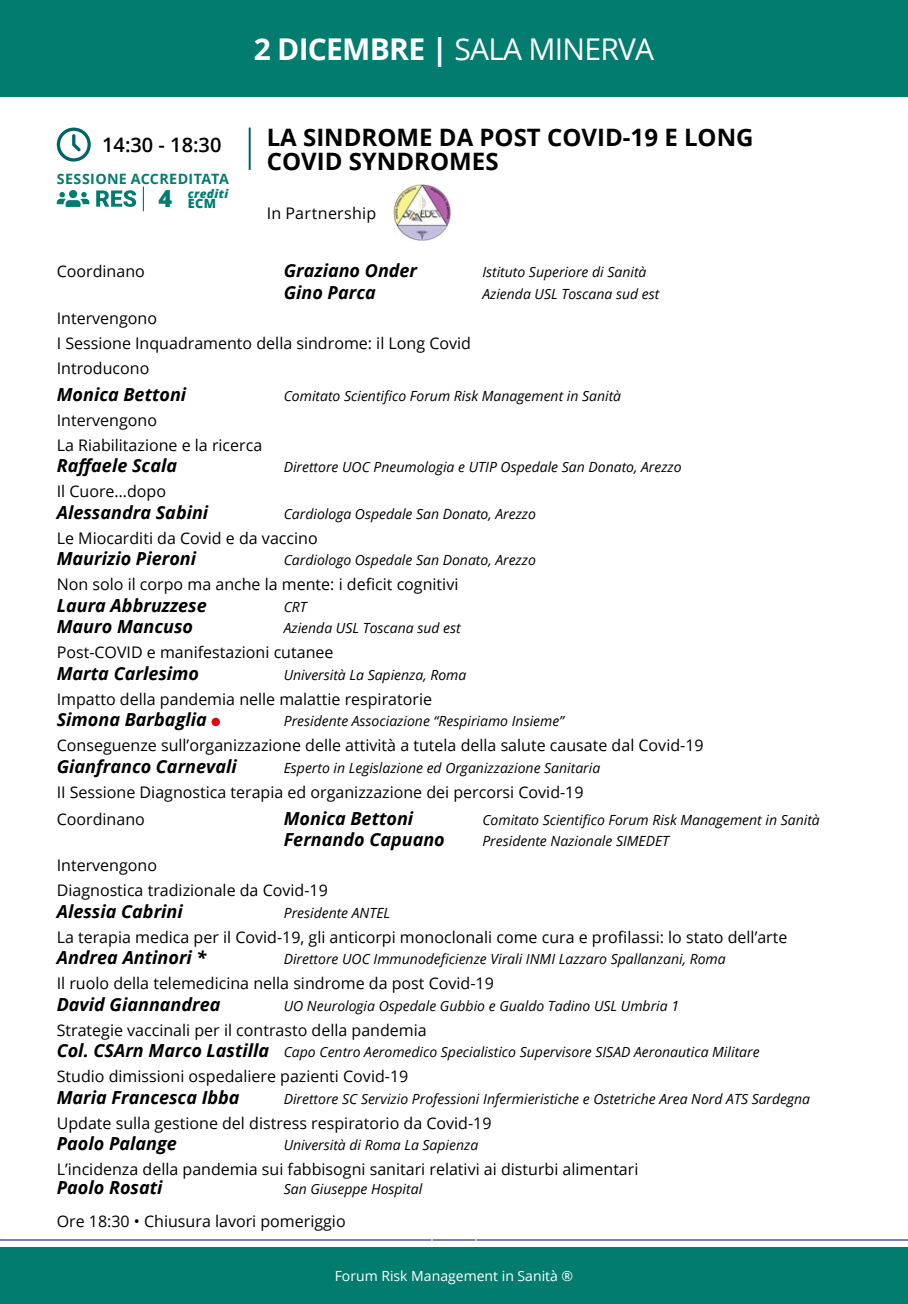
<style>
.page{position:relative;width:908px;height:1304px;background:#fff}
.page>*{position:absolute;margin:0;border:0;box-sizing:border-box;transform-origin:0 0}
.t1{font:30px "Open Sans";letter-spacing:-.025em;color:#fff}
.t2{font:700 24px/24px "Open Sans";color:#000}
.t3{font:600 20px "Open Sans";color:#000}
.t4{font:italic 700 18px "Open Sans";color:#000}
.t5{font:16px/24.8px "Open Sans";color:#000}
.t6{font:700 14.2px "Open Sans";letter-spacing:.025em;color:#027c6f}
.t7{font:italic 14px "Open Sans";color:#000}
.t8{font:14px "Open Sans";color:#fff}
.t9{font:800 12.8px "Open Sans";color:#027c6f}
.t10{font:italic 800 11.8px "Open Sans";letter-spacing:.035em;color:#027c6f}
.s1{font-weight:700}
.s2{font-size:23.6px}
.s3{font-weight:700;font-size:18px}
</style>
<div class="page">
<div style="left:0;top:1247px;width:907px;height:57px;background:#027c6f"></div>
<div style="left:0;top:0;width:907px;height:96px;background:#027c6f"></div>
<hr style="left:0;top:1239px;width:907px;height:2px;background:#857cae">
<svg style="left:57px;top:128px;width:34px;height:34px"></svg>
<hr style="left:248px;top:128px;width:2px;height:42px;background:#006367">
<div style="left:211px;top:718px;width:9px;height:8px;background:#e30613;border-radius:50%"></div>
<img style="left:393px;top:184px;width:57px;height:57px">
<svg style="left:57px;top:187px;width:87px;height:24px"></svg>
<h1 class="t1" style="left:254px;top:28px;width:402px"><span class="s1">2 DICEMBRE |</span> SALA MINERVA</h1>
<p class="t3" style="left:102px;top:131px;width:121px">14:30 - 18:30</p>
<h2 class="t2" style="left:266px;top:125px;width:488px">LA SINDROME DA POST COVID-19 E LONG<br>COVID SYNDROMES</h2>
<p class="t6" style="left:57px;top:169px;width:173px">SESSIONE ACCREDITATA</p>
<p class="t10" style="left:188px;top:184px;width:42px">crediti</p>
<p class="t9" style="left:158px;top:194px;width:59px"><span class="s2">4</span> ECM</p>
<p class="t5" style="left:267px;top:200px;width:111px">In Partnership</p>
<p class="t5" style="left:57px;top:259px;width:90px">Coordinano</p>
<p class="t4" style="left:283px;top:258px;width:135px">Graziano Onder</p>
<p class="t7" style="left:482px;top:263px;width:165px">Istituto Superiore di Sanità</p>
<p class="t4" style="left:283px;top:280px;width:93px">Gino Parca</p>
<p class="t7" style="left:482px;top:284px;width:178px">Azienda USL Toscana sud est</p>
<p class="t5" style="left:57px;top:305px;width:415px">Intervengono<br>I Sessione Inquadramento della sindrome: il Long Covid<br>Introducono</p>
<p class="t4" style="left:57px;top:382px;width:131px">Monica Bettoni</p>
<p class="t7" style="left:283px;top:386px;width:339px">Comitato Scientifico Forum Risk Management in Sanità</p>
<p class="t5" style="left:57px;top:407px;width:207px">Intervengono<br>La Riabilitazione e la ricerca</p>
<p class="t4" style="left:57px;top:453px;width:122px">Raffaele Scala</p>
<p class="t7" style="left:283px;top:458px;width:399px">Direttore UOC Pneumologia e UTIP Ospedale San Donato, Arezzo</p>
<p class="t5" style="left:57px;top:478px;width:111px">Il Cuore…dopo</p>
<p class="t4" style="left:57px;top:499px;width:153px">Alessandra Sabini</p>
<p class="t7" style="left:283px;top:504px;width:253px">Cardiologa Ospedale San Donato, Arezzo</p>
<p class="t5" style="left:57px;top:525px;width:262px">Le Miocarditi da Covid e da vaccino</p>
<p class="t4" style="left:57px;top:546px;width:141px">Maurizio Pieroni</p>
<p class="t7" style="left:283px;top:550px;width:253px">Cardiologo Ospedale San Donato, Arezzo</p>
<p class="t5" style="left:57px;top:571px;width:403px">Non solo il corpo ma anche la mente: i deficit cognitivi</p>
<p class="t4" style="left:57px;top:592px;width:151px">Laura Abbruzzese</p>
<p class="t7" style="left:283px;top:597px;width:25px">CRT</p>
<p class="t4" style="left:57px;top:614px;width:138px">Mauro Mancuso</p>
<p class="t7" style="left:283px;top:619px;width:178px">Azienda USL Toscana sud est</p>
<p class="t5" style="left:57px;top:639px;width:278px">Post-COVID e manifestazioni cutanee</p>
<p class="t4" style="left:57px;top:660px;width:144px">Marta Carlesimo</p>
<p class="t7" style="left:283px;top:665px;width:184px">Università La Sapienza, Roma</p>
<p class="t5" style="left:57px;top:686px;width:376px">Impatto della pandemia nelle malattie respiratorie</p>
<p class="t4" style="left:57px;top:707px;width:151px">Simona Barbaglia</p>
<p class="t7" style="left:283px;top:711px;width:282px">Presidente Associazione “Respiriamo Insieme”</p>
<p class="t5" style="left:57px;top:732px;width:648px">Conseguenze sull’organizzazione delle attività a tutela della salute causate dal Covid-19</p>
<p class="t4" style="left:57px;top:753px;width:181px">Gianfranco Carnevali</p>
<p class="t7" style="left:283px;top:758px;width:318px">Esperto in Legislazione ed Organizzazione Sanitaria</p>
<p class="t5" style="left:57px;top:778px;width:528px;line-height:27.2px">II Sessione Diagnostica terapia ed organizzazione dei percorsi Covid-19<br>Coordinano</p>
<p class="t4" style="left:283px;top:806px;width:131px">Monica Bettoni</p>
<p class="t7" style="left:482px;top:810px;width:339px">Comitato Scientifico Forum Risk Management in Sanità</p>
<p class="t4" style="left:283px;top:827px;width:162px">Fernando Capuano</p>
<p class="t7" style="left:482px;top:832px;width:188px">Presidente Nazionale SIMEDET</p>
<p class="t5" style="left:57px;top:853px;width:272px">Intervengono<br>Diagnostica tradizionale da Covid-19</p>
<p class="t4" style="left:57px;top:898px;width:127px">Alessia Cabrini</p>
<p class="t7" style="left:283px;top:903px;width:108px">Presidente ANTEL</p>
<p class="t5" style="left:57px;top:924px;width:731px">La terapia medica per il Covid-19, gli anticorpi monoclonali come cura e profilassi: lo stato dell’arte</p>
<p class="t4" style="left:57px;top:945px;width:151px">Andrea Antinori *</p>
<p class="t7" style="left:283px;top:950px;width:443px">Direttore UOC Immunodeficienze Virali INMI Lazzaro Spallanzani, Roma</p>
<p class="t5" style="left:57px;top:970px;width:438px">Il ruolo della telemedicina nella sindrome da post Covid-19</p>
<p class="t4" style="left:57px;top:991px;width:165px">David Giannandrea</p>
<p class="t7" style="left:283px;top:996px;width:396px">UO Neurologia Ospedale Gubbio e Gualdo Tadino USL Umbria 1</p>
<p class="t5" style="left:57px;top:1017px;width:371px">Strategie vaccinali per il contrasto della pandemia</p>
<p class="t7" style="left:57px;top:1042px;width:704px"><span class="s3">Col. CSArn Marco Lastilla</span> Capo Centro Aeromedico Specialistico Supervisore SISAD Aeronautica Militare</p>
<p class="t5" style="left:57px;top:1063px;width:353px">Studio dimissioni ospedaliere pazienti Covid-19</p>
<p class="t4" style="left:57px;top:1084px;width:184px">Maria Francesca Ibba</p>
<p class="t7" style="left:283px;top:1089px;width:527px">Direttore SC Servizio Professioni Infermieristiche e Ostetriche Area Nord ATS Sardegna</p>
<p class="t5" style="left:57px;top:1110px;width:436px">Update sulla gestione del distress respiratorio da Covid-19</p>
<p class="t4" style="left:57px;top:1131px;width:122px">Paolo Palange</p>
<p class="t7" style="left:283px;top:1135px;width:196px">Università di Roma La Sapienza</p>
<p class="t5" style="left:57px;top:1156px;width:583px">L’incidenza della pandemia sui fabbisogni sanitari relativi ai disturbi alimentari</p>
<p class="t4" style="left:57px;top:1175px;width:107px">Paolo Rosati</p>
<p class="t7" style="left:283px;top:1179px;width:140px">San Giuseppe Hospital</p>
<p class="t5" style="left:57px;top:1209px;width:290px">Ore 18:30 • Chiusura lavori pomeriggio</p>
<p class="t8" style="left:334px;top:1266px;width:240px">Forum Risk Management in Sanità ®</p>
</div>
